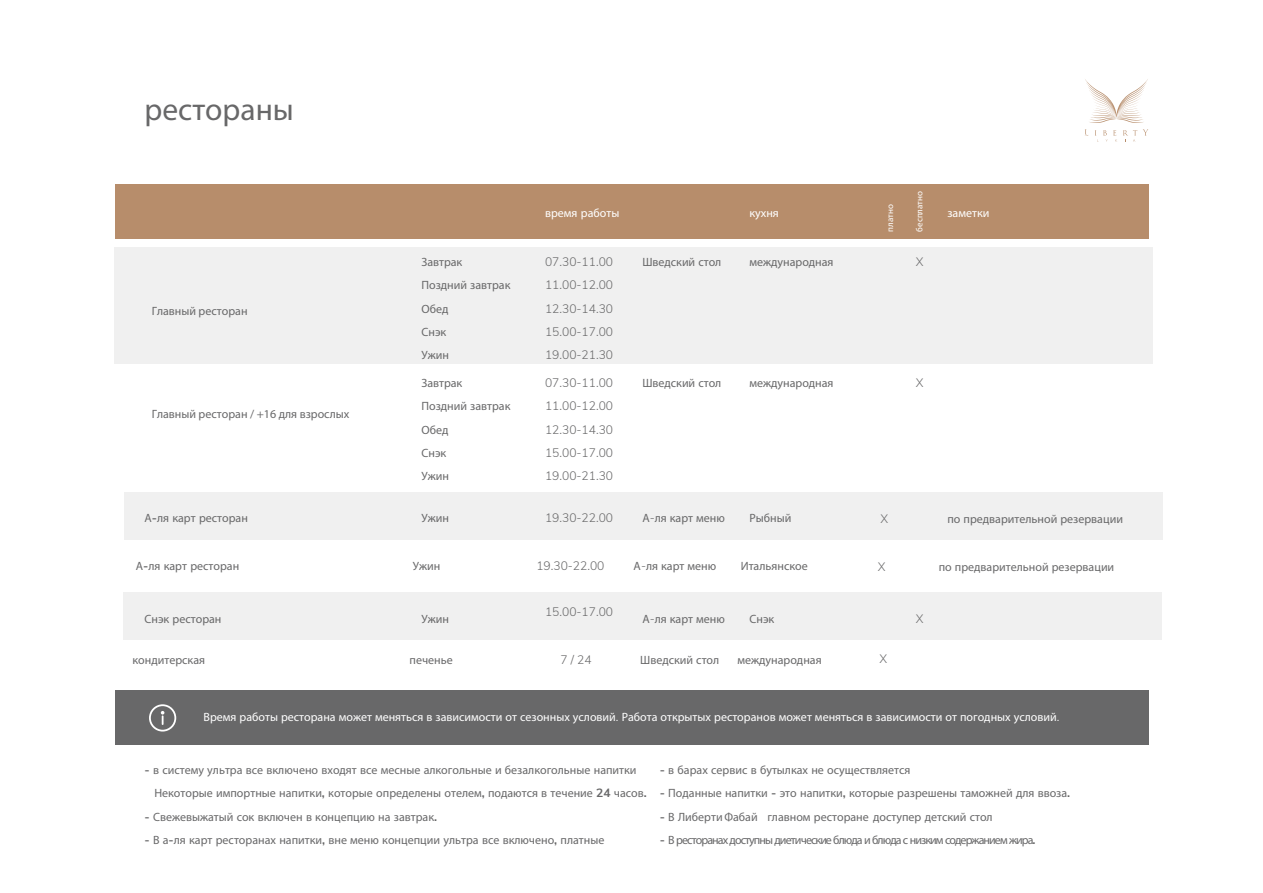
<style>
.page{position:relative;width:1263px;height:893px;background:#fff}
.page>*{position:absolute;margin:0;border:0;box-sizing:border-box;transform-origin:0 0}
.t1{font:31.5px "Myriad Pro";color:#686869}
.t2{font:12px/23.4px "Myriad Pro";color:#686869}
.t3{font:12px "Myriad Pro";color:#fff}
.t4{font:300 12px/23.4px "Muli";color:#686869;text-align:justify}
.t5{font:12px "Myriad Pro";letter-spacing:-.075em;color:#686869}
.t6{font:9px "Myriad Pro";color:#fff}
.s1{font-family:"Muli";font-weight:700}
.s2{font-family:"Muli";font-weight:300}
</style>
<div class="page">
<div style="left:115px;top:248px;width:1037px;height:116px;background:#f0f0f0"></div>
<div style="left:125px;top:493px;width:1038px;height:47px;background:#f0f0f0"></div>
<div style="left:123px;top:593px;width:1038px;height:47px;background:#f0f0f0"></div>
<div style="left:115px;top:691px;width:1033px;height:54px;background:#686869"></div>
<svg style="left:149px;top:704px;width:27px;height:27px"></svg>
<svg style="left:1095px;top:130px;width:22px;height:12px"></svg>
<svg style="left:1123px;top:130px;width:14px;height:12px"></svg>
<svg style="left:1143px;top:129px;width:5px;height:7px"></svg>
<svg style="left:1085px;top:79px;width:63px;height:44px"></svg>
<div style="left:115px;top:184px;width:1033px;height:54px;background:#b78d6b"></div>
<h1 class="t1" style="left:144px;top:90px;width:151px">рестораны</h1>
<p class="t2" style="left:152px;top:299px;width:97px">Главный ресторан</p>
<p class="t2" style="left:152px;top:402px;width:199px">Главный ресторан / +16 для взрослых</p>
<p class="t2" style="left:144px;top:506px;width:105px">А<span class="s1">-</span>ля карт ресторан</p>
<p class="t2" style="left:136px;top:554px;width:105px">А<span class="s1">-</span>ля карт ресторан</p>
<p class="t2" style="left:421px;top:250px;width:90px">Завтрак<br>Поздний завтрак<br>Обед<br>Снэк<br>Ужин</p>
<p class="t3" style="left:545px;top:205px;width:76px">время работы</p>
<p class="t3" style="left:749px;top:205px;width:31px">кухня</p>
<p class="t4" style="left:545px;top:249px;width:70px">07.30-11.00<br>11.00-12.00<br>12.30-14.30<br>15.00-17.00<br>19.00-21.30</p>
<p class="t2" style="left:642px;top:250px;width:80px">Шведский стол</p>
<p class="t2" style="left:749px;top:250px;width:86px">международная</p>
<p class="t6" style="left:885px;top:232px;width:29px;rotate:-90deg">платно</p>
<p class="t6" style="left:914px;top:232px;width:42px;rotate:-90deg">бесплатно</p>
<p class="t4" style="left:916px;top:249px;width:9px">X</p>
<p class="t2" style="left:421px;top:371px;width:90px">Завтрак<br>Поздний завтрак<br>Обед<br>Снэк<br>Ужин</p>
<p class="t4" style="left:545px;top:370px;width:70px">07.30-11.00<br>11.00-12.00<br>12.30-14.30<br>15.00-17.00<br>19.00-21.30</p>
<p class="t2" style="left:642px;top:371px;width:80px">Шведский стол</p>
<p class="t2" style="left:421px;top:506px;width:29px">Ужин</p>
<p class="t2" style="left:413px;top:554px;width:29px">Ужин</p>
<p class="t4" style="left:545px;top:505px;width:70px">19.30-22.00</p>
<p class="t4" style="left:536px;top:553px;width:70px">19.30-22.00</p>
<p class="t2" style="left:642px;top:506px;width:84px">А<span class="s2">-</span>ля карт меню</p>
<p class="t2" style="left:634px;top:554px;width:84px">А<span class="s2">-</span>ля карт меню</p>
<p class="t2" style="left:749px;top:371px;width:86px">международная</p>
<p class="t4" style="left:916px;top:370px;width:9px">X</p>
<p class="t2" style="left:749px;top:506px;width:43px">Рыбный</p>
<p class="t2" style="left:741px;top:554px;width:68px">Итальянское</p>
<p class="t4" style="left:880px;top:507px;width:9px">X</p>
<p class="t4" style="left:878px;top:554px;width:9px">X</p>
<p class="t4" style="left:545px;top:600px;width:70px">15.00-17.00</p>
<p class="t2" style="left:144px;top:607px;width:79px">Снэк ресторан</p>
<p class="t2" style="left:421px;top:607px;width:29px">Ужин</p>
<p class="t2" style="left:642px;top:607px;width:84px">А<span class="s2">-</span>ля карт меню</p>
<p class="t2" style="left:749px;top:607px;width:26px">Снэк</p>
<p class="t4" style="left:916px;top:606px;width:9px">X</p>
<p class="t2" style="left:133px;top:648px;width:74px">кондитерская</p>
<p class="t2" style="left:410px;top:648px;width:45px">печенье</p>
<p class="t4" style="left:561px;top:647px;width:32px">7 / 24</p>
<p class="t2" style="left:737px;top:648px;width:86px">международная</p>
<p class="t4" style="left:880px;top:646px;width:9px">X</p>
<p class="t2" style="left:640px;top:648px;width:80px">Шведский стол</p>
<p class="t3" style="left:947px;top:205px;width:43px">заметки</p>
<p class="t2" style="left:947px;top:507px;width:177px">по предварительной резервации</p>
<p class="t2" style="left:939px;top:555px;width:177px">по предварительной резервации</p>
<p class="t3" style="left:203px;top:710px;width:857px">Время работы ресторана может меняться в зависимости от сезонных условий<span class="s2">.</span> Работа открытых ресторанов может меняться в зависимости от погодных условий<span class="s2">.</span></p>
<p class="t2" style="left:154px;top:758px;width:494px;text-indent:-10px"><span class="s1">-</span> в систему ультра все включено входят все месные алкогольные и безалкогольные напитки<br>Некоторые импортные напитки<span class="s1">,</span> которые определены отелем<span class="s1">,</span> подаются в течение <span class="s1">24</span> часов<span class="s1">.</span></p>
<p class="t2" style="left:144px;top:805px;width:294px"><span class="s1">-</span> Свежевыжатый сок включен в концепцию на завтрак<span class="s1">.</span></p>
<p class="t2" style="left:144px;top:828px;width:461px"><span class="s1">-</span> В а<span class="s1">-</span>ля карт ресторанах напитки<span class="s1">,</span> вне меню концепции ультра все включено<span class="s1">,</span> платные</p>
<p class="t2" style="left:660px;top:758px;width:252px"><span class="s1">-</span> в барах сервис в бутылках не осуществляется</p>
<p class="t2" style="left:660px;top:781px;width:412px"><span class="s1">-</span> Поданные напитки <span class="s1">-</span> это напитки<span class="s1">,</span> которые разрешены таможней для ввоза<span class="s1">.</span></p>
<p class="t2" style="left:660px;top:805px;width:334px"><span class="s1">-</span> В Либерти Фабай главном ресторане доступер детский стол</p>
<p class="t5" style="left:660px;top:832px;width:377px"><span class="s1">-</span> В ресторанах доступны диетические блюда и блюда с низким содержанием жира<span class="s1">.</span></p>
</div>
